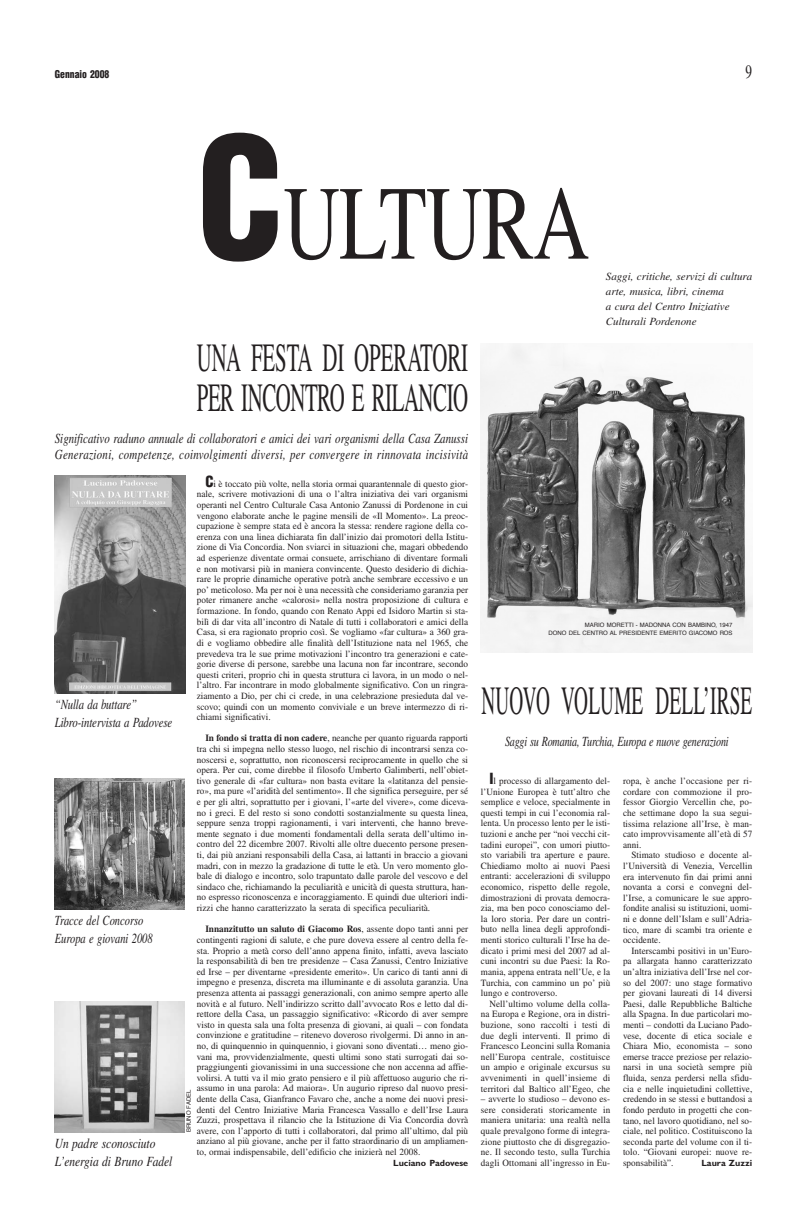
<style>
.page{position:relative;width:808px;height:1222px;background:#fff}
.page>*{position:absolute;margin:0;border:0;box-sizing:border-box;transform-origin:0 0}
.t1{font:105px "Times";letter-spacing:-.01em;color:#231f20;scale:.74 1}
.t2{font:40px/40px "Times";letter-spacing:-.01em;color:#231f20;scale:.52 1}
.t3{font:40px "Times";letter-spacing:.01em;color:#231f20;scale:.48 1}
.t4{font:19px "Times";color:#231f20;scale:.7 1}
.t5{font:italic 14px/16px "Times";color:#231f20;scale:.78 1}
.t6{font:italic 14px "Times";color:#231f20;scale:.72 1}
.t7{font:italic 14px/18px "Times";color:#231f20;scale:.77 1}
.t8{font:italic 14px/18px "Times";color:#231f20;scale:.82 1}
.t9{font:italic 14px/18px "Times";color:#231f20;scale:.75 1}
.t10{font:italic 11px/14.9px "Times";color:#231f20}
.t11{font:900 condensed 10.5px "Helvetica";color:#231f20;scale:.92 1}
.t12{font:9.5px/10.6px "Times";letter-spacing:.005em;color:#231f20;text-align:justify}
.t13{font:9.5px/10.6px "Times";letter-spacing:.005em;color:#231f20;text-align:justify;scale:.96 1}
.t14{font:700 9px "Gill Sans";color:#231f20}
.t15{font:6px/7.5px "Helvetica";color:#231f20;text-align:right}
.s1{font-family:"Helvetica";font-weight:900;font-stretch:condensed;font-size:164px}
.s2{font-family:"Helvetica";font-weight:900;font-stretch:condensed;font-size:15px}
.s3{font-weight:700}
</style>
<div class="page">
<img style="left:481px;top:343px;width:271px;height:309px">
<img style="left:55px;top:476px;width:131px;height:218px">
<img style="left:55px;top:779px;width:129px;height:130px">
<img style="left:55px;top:1001px;width:129px;height:131px">
<p class="t11" style="left:55px;top:70px;width:61px">Gennaio 2008</p>
<h3 class="t4" style="left:746px;top:64px;width:11px">9</h3>
<h1 class="t1" style="left:197px;top:185px;width:532px"><span class="s1">C</span>ULTURA</h1>
<h2 class="t2" style="left:197px;top:342px;width:523px">UNA FESTA DI OPERATORI<br>PER INCONTRO E RILANCIO</h2>
<h3 class="t5" style="left:55px;top:432px;width:531px">Significativo raduno annuale di collaboratori e amici dei vari organismi della Casa Zanussi<br>Generazioni, competenze, coinvolgimenti diversi, per convergere in rinnovata incisività</h3>
<p class="t10" style="left:606px;top:270px;width:148px">Saggi, critiche, servizi di cultura arte, musica, libri, cinema<br>a cura del Centro Iniziative<br>Culturali Pordenone</p>
<h3 class="t7" style="left:55px;top:696px;width:154px">“Nulla da buttare”<br>Libro-intervista a Padovese</h3>
<h3 class="t9" style="left:55px;top:912px;width:132px">Tracce del Concorso<br>Europa e giovani 2008</h3>
<h3 class="t8" style="left:55px;top:1135px;width:145px">Un padre sconosciuto<br>L’energia di Bruno Fadel</h3>
<p class="t12" style="left:197px;top:479px;width:273px;text-indent:9px"><span class="s2">C</span>i è toccato più volte, nella storia ormai quarantennale di questo gior&shy;nale, scrivere motivazioni di una o l’altra iniziativa dei vari organismi operanti nel Centro Culturale Casa Antonio Zanussi di Pordenone in cui vengono elaborate anche le pagine mensili de «Il Momento». La preoc&shy;cupazione è sempre stata ed è ancora la stessa: rendere ragione della co&shy;erenza con una linea dichiarata fin dall’inizio dai promotori della Istitu&shy;zione di Via Concordia. Non sviarci in situazioni che, magari obbedendo ad esperienze diventate ormai consuete, arrischiano di diventare formali e non motivarsi più in maniera convincente. Questo desiderio di dichia&shy;rare le proprie dinamiche operative potrà anche sembrare eccessivo e un po’ meticoloso. Ma per noi è una necessità che consideriamo garanzia per poter rimanere anche «calorosi» nella nostra proposizione di cultura e formazione. In fondo, quando con Renato Appi ed Isidoro Martin si sta&shy;bilì di dar vita all’incontro di Natale di tutti i collaboratori e amici della Casa, si era ragionato proprio così. Se vogliamo «far cultura» a 360 gra&shy;di e vogliamo obbedire alle finalità dell’Istituzione nata nel 1965, che prevedeva tra le sue prime motivazioni l’incontro tra generazioni e cate&shy;gorie diverse di persone, sarebbe una lacuna non far incontrare, secondo questi criteri, proprio chi in questa struttura ci lavora, in un modo o nel&shy;l’altro. Far incontrare in modo globalmente significativo. Con un ringra&shy;ziamento a Dio, per chi ci crede, in una celebrazione presieduta dal ve&shy;scovo; quindi con un momento conviviale e un breve intermezzo di ri&shy;chiami significativi.</p>
<p class="t12" style="left:197px;top:734px;width:273px;text-indent:9px"><span class="s3">In fondo si tratta di non cadere</span>, neanche per quanto riguarda rapporti tra chi si impegna nello stesso luogo, nel rischio di incontrarsi senza co&shy;noscersi e, soprattutto, non riconoscersi reciprocamente in quello che si opera. Per cui, come direbbe il filosofo Umberto Galimberti, nell’obiet&shy;tivo generale di «far cultura» non basta evitare la «latitanza del pensie&shy;ro», ma pure «l’aridità del sentimento». Il che significa perseguire, per sé e per gli altri, soprattutto per i giovani, l’«arte del vivere», come diceva&shy;no i greci. E del resto si sono condotti sostanzialmente su questa linea, seppure senza troppi ragionamenti, i vari interventi, che hanno breve&shy;mente segnato i due momenti fondamentali della serata dell’ultimo in&shy;contro del 22 dicembre 2007. Rivolti alle oltre duecento persone presen&shy;ti, dai più anziani responsabili della Casa, ai lattanti in braccio a giovani madri, con in mezzo la gradazione di tutte le età. Un vero momento glo&shy;bale di dialogo e incontro, solo trapuntato dalle parole del vescovo e del sindaco che, richiamando la peculiarità e unicità di questa struttura, han&shy;no espresso riconoscenza e incoraggiamento. E quindi due ulteriori indi&shy;rizzi che hanno caratterizzato la serata di specifica peculiarità.</p>
<p class="t12" style="left:197px;top:925px;width:273px;text-indent:9px"><span class="s3">Innanzitutto un saluto di Giacomo Ros</span>, assente dopo tanti anni per contingenti ragioni di salute, e che pure doveva essere al centro della fe&shy;sta. Proprio a metà corso dell’anno appena finito, infatti, aveva lasciato la responsabilità di ben tre presidenze – Casa Zanussi, Centro Iniziative ed Irse – per diventarne «presidente emerito». Un carico di tanti anni di impegno e presenza, discreta ma illuminante e di assoluta garanzia. Una presenza attenta ai passaggi generazionali, con animo sempre aperto alle novità e al futuro. Nell’indirizzo scritto dall’avvocato Ros e letto dal di&shy;rettore della Casa, un passaggio significativo: «Ricordo di aver sempre visto in questa sala una folta presenza di giovani, ai quali – con fondata convinzione e gratitudine – ritenevo doveroso rivolgermi. Di anno in an&shy;no, di quinquennio in quinquennio, i giovani sono diventati… meno gio&shy;vani ma, provvidenzialmente, questi ultimi sono stati surrogati dai so&shy;praggiungenti giovanissimi in una successione che non accenna ad affie&shy;volirsi. A tutti va il mio grato pensiero e il più affettuoso augurio che ri&shy;assumo in una parola: Ad maiora». Un augurio ripreso dal nuovo presi&shy;dente della Casa, Gianfranco Favaro che, anche a nome dei nuovi presi&shy;denti del Centro Iniziative Maria Francesca Vassallo e dell’Irse Laura Zuzzi, prospettava il rilancio che la Istituzione di Via Concordia dovrà avere, con l’apporto di tutti i collaboratori, dal primo all’ultimo, dal più anziano al più giovane, anche per il fatto straordinario di un ampliamen&shy;to, ormai indispensabile, dell’edificio che inizierà nel 2008.</p>
<p class="t14" style="left:393px;top:1159px;width:77px">Luciano Padovese</p>
<p class="t15" style="left:185px;top:1132px;width:44px;rotate:-90deg">BRUNO FADEL</p>
<p class="t15" style="left:549px;top:622px;width:185px">MARIO MORETTI - MADONNA CON BAMBINO, 1947<br>DONO DEL CENTRO AL PRESIDENTE EMERITO GIACOMO ROS</p>
<h2 class="t3" style="left:481px;top:686px;width:566px">NUOVO VOLUME DELL’IRSE</h2>
<h3 class="t6" style="left:505px;top:736px;width:312px">Saggi su Romania, Turchia, Europa e nuove generazioni</h3>
<p class="t13" style="left:481px;top:776px;width:136px;text-indent:9px"><span class="s2">I</span>l processo di allargamento del&shy;l’Unione Europea è tutt’altro che semplice e veloce, specialmente in questi tempi in cui l’economia ral&shy;lenta. Un processo lento per le isti&shy;tuzioni e anche per “noi vecchi cit&shy;tadini europei”, con umori piutto&shy;sto variabili tra aperture e paure.<br>Chiediamo molto ai nuovi Paesi entranti: accelerazioni di sviluppo economico, rispetto delle regole, dimostrazioni di provata democra&shy;zia, ma ben poco conosciamo del&shy;la loro storia. Per dare un contri&shy;buto nella linea degli approfondi&shy;menti storico culturali l’Irse ha de&shy;dicato i primi mesi del 2007 ad al&shy;cuni incontri su due Paesi: la Ro&shy;mania, appena entrata nell’Ue, e la Turchia, con cammino un po’ più lungo e controverso.</p>
<p class="t13" style="left:481px;top:999px;width:136px;text-indent:9px">Nell’ultimo volume della colla&shy;na Europa e Regione, ora in distri&shy;buzione, sono raccolti i testi di due degli interventi. Il primo di Francesco Leoncini sulla Romania nell’Europa centrale, costituisce un ampio e originale excursus su avvenimenti in quell’insieme di territori dal Baltico all’Egeo, che</p>
<p class="t13" style="left:481px;top:1094px;width:136px">– avverte lo studioso – devono es&shy;sere considerati storicamente in maniera unitaria: una realtà nella quale prevalgono forme di integra&shy;zione piuttosto che di disgregazio&shy;ne. Il secondo testo, sulla Turchia dagli Ottomani all’ingresso in Eu-</p>
<p class="t13" style="left:623px;top:776px;width:136px">ropa, è anche l’occasione per ri&shy;cordare con commozione il pro&shy;fessor Giorgio Vercellin che, po&shy;che settimane dopo la sua segui&shy;tissima relazione all’Irse, è man&shy;cato improvvisamente all’età di 57 anni.</p>
<p class="t13" style="left:623px;top:851px;width:136px;text-indent:9px">Stimato studioso e docente al&shy;l’Università di Venezia, Vercellin era intervenuto fin dai primi anni novanta a corsi e convegni del&shy;l’Irse, a comunicare le sue appro&shy;fondite analisi su istituzioni, uomi&shy;ni e donne dell’Islam e sull’Adria&shy;tico, mare di scambi tra oriente e occidente.</p>
<p class="t13" style="left:623px;top:946px;width:136px;text-indent:9px">Interscambi positivi in un’Euro&shy;pa allargata hanno caratterizzato un’altra iniziativa dell’Irse nel cor&shy;so del 2007: uno stage formativo per giovani laureati di 14 diversi Paesi, dalle Repubbliche Baltiche alla Spagna. In due particolari mo&shy;menti – condotti da Luciano Pado&shy;vese, docente di etica sociale e Chiara Mio, economista – sono emerse tracce preziose per relazio&shy;narsi in una società sempre più fluida, senza perdersi nella sfidu&shy;cia e nelle inquietudini collettive, credendo in se stessi e buttandosi a fondo perduto in progetti che con&shy;tano, nel lavoro quotidiano, nel so&shy;ciale, nel politico. Costituiscono la seconda parte del volume con il ti&shy;tolo. “Giovani europei: nuove re&shy;sponsabilità”.</p>
<p class="t14" style="left:701px;top:1160px;width:52px">Laura Zuzzi</p>
</div>
